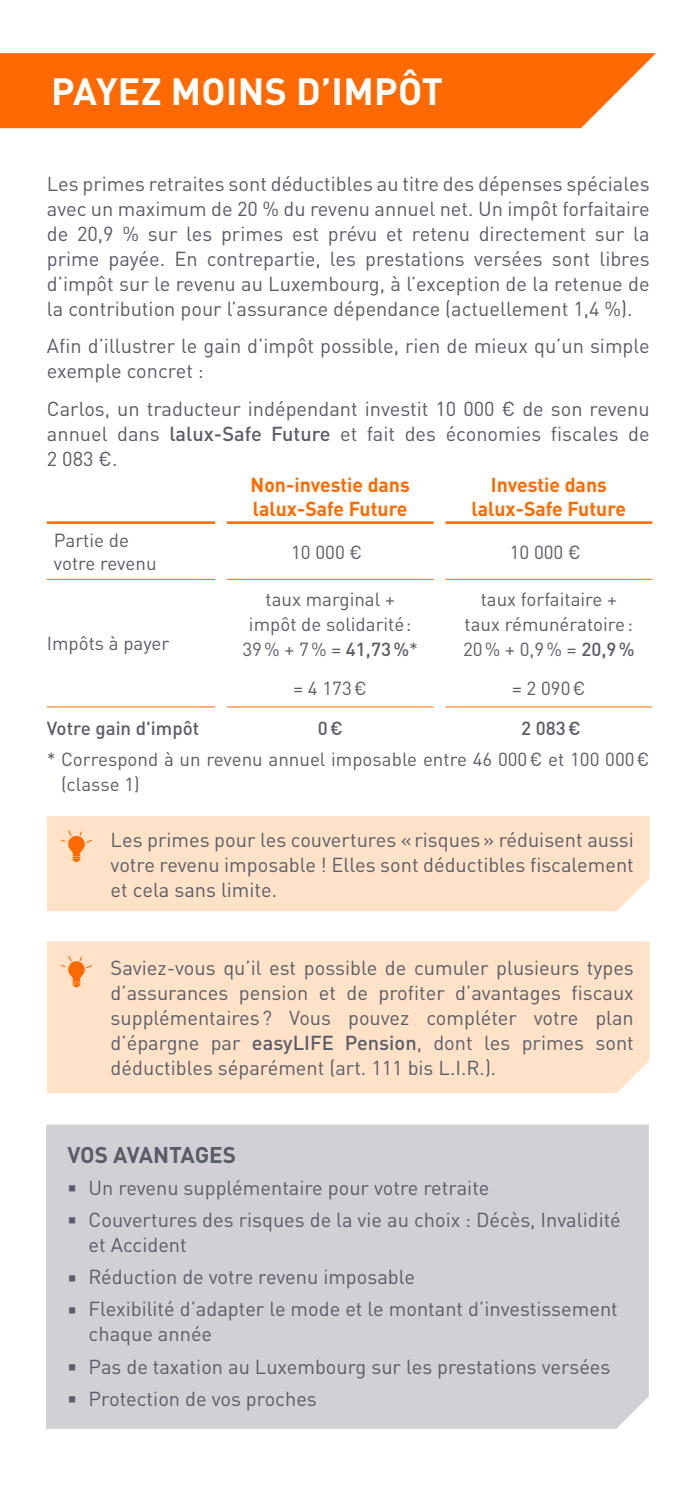
<style>
.page{position:relative;width:695px;height:1489px;background:#fff}
.page>*{position:absolute;margin:0;border:0;box-sizing:border-box;transform-origin:0 0}
.t1{font:700 37.5px "DIN Pro";letter-spacing:.01em;color:#fff}
.t2{font:700 22.5px "DIN Pro";letter-spacing:-.005em;color:#5a5d67}
.t3{font:20px/25px "DIN Pro";color:#5a5d67;text-align:justify}
.t4{font:700 20px/24px "DIN Pro";color:#ff6a00}
.t5{font:18.75px/25px "DIN Pro";color:#5a5d67}
.t6{font:500 18.75px "DIN Pro";color:#5a5d67}
.s1{font-weight:500}
</style>
<div class="page">
<div style="left:47px;top:941px;width:602px;height:151px;background:#ffe2c8"></div>
<svg style="left:61px;top:955px;width:31px;height:32px"></svg>
<hr style="left:47px;top:579px;width:168px;height:1px;background:#ff6a00">
<hr style="left:227px;top:579px;width:206px;height:1px;background:#ff6a00">
<hr style="left:445px;top:579px;width:207px;height:1px;background:#ff6a00">
<hr style="left:47px;top:706px;width:168px;height:1px;background:#ff6a00">
<hr style="left:227px;top:706px;width:206px;height:1px;background:#ff6a00">
<hr style="left:445px;top:706px;width:207px;height:1px;background:#ff6a00">
<hr style="left:47px;top:521px;width:168px;height:3px;background:#ff6a00">
<hr style="left:227px;top:521px;width:206px;height:3px;background:#ff6a00">
<hr style="left:445px;top:521px;width:207px;height:3px;background:#ff6a00">
<div style="left:46px;top:1124px;width:602px;height:304px;background:#d1d1d5"></div>
<div style="left:0;top:53px;width:656px;height:75px;background:#ff6a00"></div>
<div style="left:47px;top:816px;width:602px;height:95px;background:#ffe2c8"></div>
<svg style="left:61px;top:830px;width:31px;height:32px"></svg>
<svg style="left:69px;top:1185px;width:6px;height:6px"></svg>
<svg style="left:69px;top:1217px;width:6px;height:6px"></svg>
<svg style="left:69px;top:1274px;width:6px;height:6px"></svg>
<svg style="left:69px;top:1306px;width:6px;height:6px"></svg>
<svg style="left:69px;top:1363px;width:6px;height:7px"></svg>
<svg style="left:69px;top:1396px;width:6px;height:6px"></svg>
<h1 class="t1" style="left:51px;top:66px;width:393px">PAYEZ MOINS D’IMPÔT</h1>
<p class="t3" style="left:47px;top:170px;width:604px">Les primes retraites sont déductibles au titre des dépenses spéciales avec un maximum de 20 % du revenu annuel net. Un impôt forfaitaire de 20,9 % sur les primes est prévu et retenu directement sur la prime payée. En contrepartie, les prestations versées sont libres d’impôt sur le revenu au Luxembourg, à l’exception de la retenue de la contribution pour l’assurance dépendance (actuellement 1,4 %).</p>
<p class="t3" style="left:47px;top:333px;width:604px">Afin d’illustrer le gain d’impôt possible, rien de mieux qu’un simple exemple concret :</p>
<p class="t3" style="left:47px;top:395px;width:604px">Carlos, un traducteur indépendant investit 10 000 € de son revenu annuel dans <span class="s1">lalux-Safe Future</span> et fait des économies fiscales de 2 083 €.</p>
<p class="t4" style="left:250px;top:471px;width:161px">Non-investie dans lalux-Safe Future</p>
<p class="t4" style="left:471px;top:471px;width:156px;text-align:center">Investie dans lalux-Safe Future</p>
<p class="t5" style="left:54px;top:528px;width:104px;line-height:22.5px">Partie de votre revenu</p>
<p class="t5" style="left:291px;top:538px;width:72px">10 000 €</p>
<p class="t5" style="left:509px;top:538px;width:72px">10 000 €</p>
<p class="t5" style="left:47px;top:630px;width:124px">Impôts à payer</p>
<p class="t5" style="left:242px;top:585px;width:177px;text-align:center">taux marginal + impôt de solidarité :<br>39% + 7% = <span class="s1">41,73%</span>*</p>
<p class="t5" style="left:293px;top:675px;width:75px">= 4 173€</p>
<p class="t5" style="left:463px;top:585px;width:173px;text-align:center">taux forfaitaire + taux rémunératoire :<br>20% + 0,9% = <span class="s1">20,9%</span></p>
<p class="t5" style="left:512px;top:674px;width:75px">= 2 090€</p>
<p class="t6" style="left:47px;top:716px;width:154px">Votre gain d'impôt</p>
<p class="t6" style="left:317px;top:716px;width:27px">0€</p>
<p class="t6" style="left:521px;top:716px;width:61px">2 083€</p>
<p class="t5" style="left:61px;top:746px;width:590px;text-indent:-14px">* Correspond à un revenu annuel imposable entre 46 000€ et 100 000€ (classe 1)</p>
<p class="t3" style="left:111px;top:826px;width:524px">Les primes pour les couvertures «risques» réduisent aussi votre revenu imposable ! Elles sont déductibles fiscalement et cela sans limite.</p>
<p class="t3" style="left:111px;top:954px;width:524px">Saviez-vous qu’il est possible de cumuler plusieurs types d’assurances pension et de profiter d’avantages fiscaux supplémentaires ? Vous pouvez compléter votre plan d’épargne par <span class="s1">easyLIFE Pension</span>, dont les primes sont déductibles séparément (art. 111 bis L.I.R.).</p>
<p class="t2" style="left:67px;top:1139px;width:170px">VOS AVANTAGES</p>
<p class="t3" style="left:89px;top:1170px;width:533px;line-height:32px">Un revenu supplémentaire pour votre retraite<br>Couvertures des risques de la vie au choix : Décès, Invalidité</p>
<p class="t3" style="left:89px;top:1228px;width:530px;line-height:32px;text-align:left">et Accident<br>Réduction de votre revenu imposable<br>Flexibilité d’adapter le mode et le montant d’investissement</p>
<p class="t3" style="left:89px;top:1317px;width:523px;line-height:32px;text-align:left">chaque année<br>Pas de taxation au Luxembourg sur les prestations versées<br>Protection de vos proches</p>
</div>
